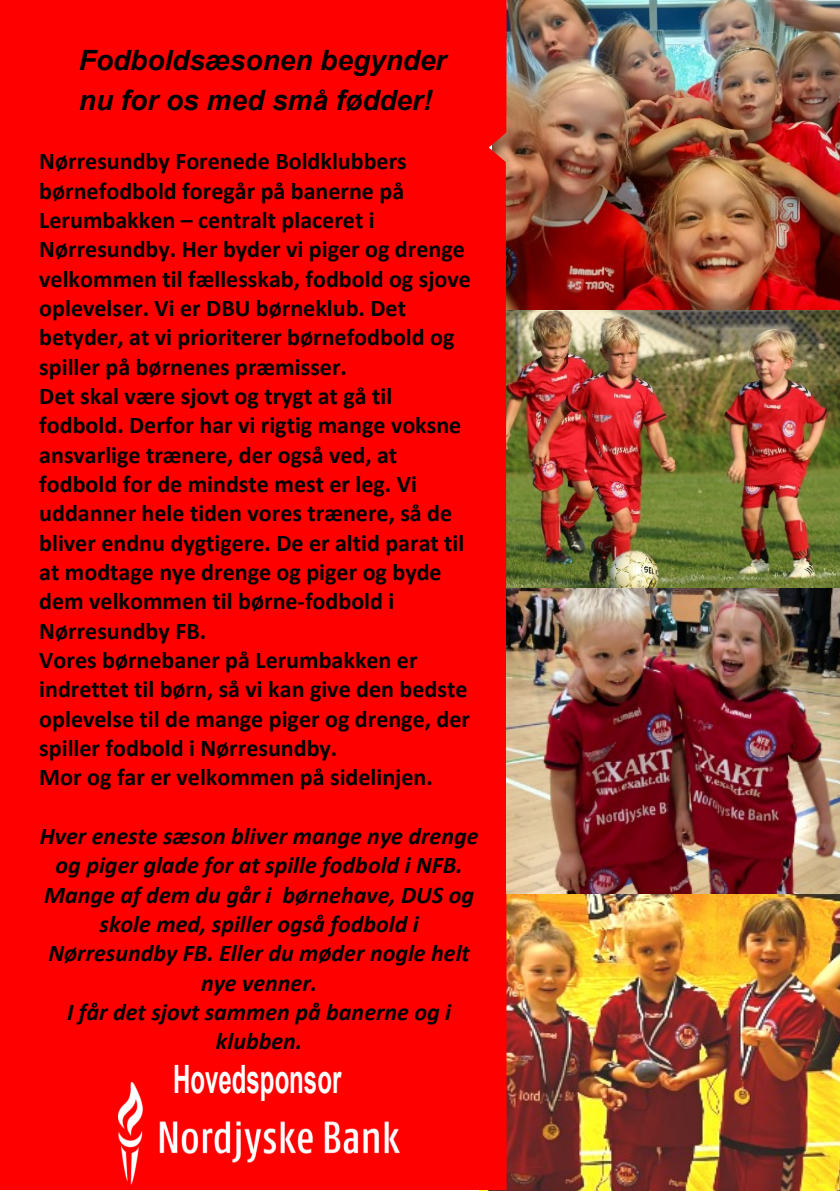
<style>
.page{position:relative;width:840px;height:1191px;background:#fff}
.page>*{position:absolute;margin:0;border:0;box-sizing:border-box;transform-origin:0 0}
.t1{font:700 39px "Arial";color:#fff;scale:.61 1}
.t2{font:italic 700 28px/40px "Arial";color:#000}
.t3{font:700 24px/29.4px "Calibri";color:#000}
.t4{font:italic 700 24px/29.4px "Calibri";color:#000;text-align:center}
</style>
<div class="page">
<img style="left:506px;top:309px;width:333px;height:564px">
<img style="left:506px;top:0;width:333px;height:309px">
<img style="left:479px;top:873px;width:360px;height:318px">
<div style="left:0;top:0;width:506px;height:1189px;background:#f00"></div>
<img style="left:118px;top:1082px;width:281px;height:102px">
<p class="t2" style="left:79px;top:42px;width:369px">Fodboldsæsonen begynder nu for os med små fødder!</p>
<p class="t3" style="left:39px;top:149px;width:433px">Nørresundby Forenede Boldklubbers børnefodbold foregår på banerne på Lerumbakken – centralt placeret i Nørresundby. Her byder vi piger og drenge velkommen til fællesskab, fodbold og sjove oplevelser. Vi er DBU børneklub. Det betyder, at vi prioriterer børnefodbold og spiller på børnenes præmisser.<br>Det skal være sjovt og trygt at gå til fodbold. Derfor har vi rigtig mange voksne ansvarlige trænere, der også ved, at fodbold for de mindste mest er leg. Vi uddanner hele tiden vores trænere, så de bliver endnu dygtigere. De er altid parat til at modtage nye drenge og piger og byde dem velkommen til børne-fodbold i Nørresundby FB.<br>Vores børnebaner på Lerumbakken er indrettet til børn, så vi kan give den bedste oplevelse til de mange piger og drenge, der spiller fodbold i Nørresundby.<br>Mor og far er velkommen på sidelinjen.</p>
<p class="t4" style="left:40px;top:823px;width:440px">Hver eneste sæson bliver mange nye drenge og piger glade for at spille fodbold i NFB.<br>Mange af dem du går i børnehave, DUS og skole med, spiller også fodbold i<br>Nørresundby FB. Eller du møder nogle helt nye venner.<br>I får det sjovt sammen på banerne og i klubben.</p>
<h1 class="t1" style="left:173px;top:1064px;width:277px">Hovedsponsor</h1>
</div>
